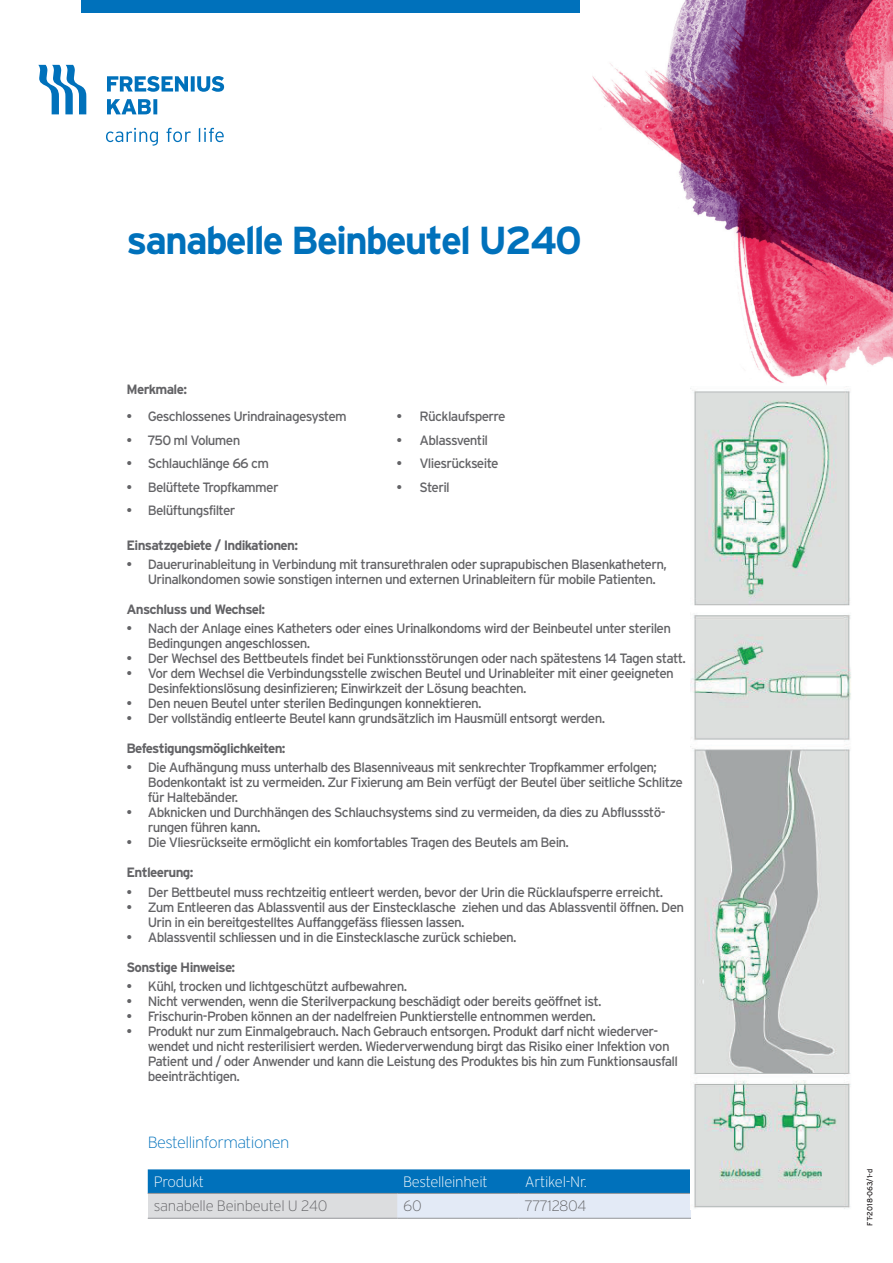
<style>
.page{position:relative;width:893px;height:1263px;background:#fff}
.page>*{position:absolute;margin:0;border:0;box-sizing:border-box;transform-origin:0 0}
.t1{font:700 39px "Interstate";letter-spacing:-.05em;color:#0071bb}
.t2{font:200 16.2px "Interstate";letter-spacing:-.03em;color:#0071bb}
.t3{font:200 15px "Interstate";letter-spacing:-.02em;color:#636366}
.t4{font:200 15px "Interstate";letter-spacing:-.02em;color:#fff}
.t5{font:13.5px/15px "Interstate";letter-spacing:-.05em;color:#636366}
.t6{font:700 13.5px "Interstate";letter-spacing:-.05em;color:#636366}
.t7{font:7.5px "Interstate";color:#231f20}
</style>
<div class="page">
<div style="left:81px;top:0;width:499px;height:13px;background:#0071bb"></div>
<img style="left:592px;top:0;width:301px;height:387px">
<svg style="left:38px;top:65px;width:48px;height:49px"></svg>
<svg style="left:107px;top:99px;width:50px;height:15px"></svg>
<svg style="left:107px;top:76px;width:117px;height:16px"></svg>
<svg style="left:106px;top:128px;width:118px;height:18px"></svg>
<svg style="left:148px;top:1169px;width:543px;height:49px;background:#71abd3"></svg>
<hr style="left:148px;top:1193px;width:249px;height:1px;background:#939598">
<hr style="left:397px;top:1193px;width:122px;height:1px;background:#939598">
<hr style="left:519px;top:1193px;width:172px;height:1px;background:#939598">
<hr style="left:148px;top:1218px;width:249px;height:1px;background:#939598">
<hr style="left:397px;top:1218px;width:122px;height:1px;background:#939598">
<hr style="left:519px;top:1218px;width:172px;height:1px;background:#939598">
<img style="left:691px;top:390px;width:160px;height:819px">
<h1 class="t1" style="left:127px;top:219px;width:457px">sanabelle Beinbeutel U240</h1>
<p class="t6" style="left:127px;top:381px;width:62px">Merkmale:</p>
<p class="t5" style="left:127px;top:409px;width:222px">• Geschlossenes Urindrainagesystem</p>
<p class="t5" style="left:397px;top:409px;width:111px">• Rücklaufsperre</p>
<p class="t5" style="left:127px;top:432px;width:115px">• 750 ml Volumen</p>
<p class="t5" style="left:397px;top:432px;width:93px">• Ablassventil</p>
<p class="t5" style="left:127px;top:456px;width:144px">• Schlauchlänge 66 cm</p>
<p class="t5" style="left:397px;top:456px;width:104px">• Vliesrückseite</p>
<p class="t5" style="left:127px;top:479px;width:154px">• Belüftete Tropfkammer</p>
<p class="t5" style="left:397px;top:479px;width:55px">• Steril</p>
<p class="t5" style="left:127px;top:503px;width:111px">• Belüftungsfilter</p>
<p class="t6" style="left:127px;top:537px;width:173px">Einsatzgebiete / Indikationen:</p>
<p class="t5" style="left:148px;top:556px;width:521px;text-indent:-21px">• Dauerurinableitung in Verbindung mit transurethralen oder suprapubischen Blasenkathetern,<br>Urinalkondomen sowie sonstigen internen und externen Urinableitern für mobile Patienten.</p>
<p class="t6" style="left:127px;top:601px;width:140px">Anschluss und Wechsel:</p>
<p class="t5" style="left:148px;top:621px;width:525px;text-indent:-21px">• Nach der Anlage eines Katheters oder eines Urinalkondoms wird der Beinbeutel unter sterilen<br>Bedingungen angeschlossen.</p>
<p class="t5" style="left:127px;top:651px;width:561px">• Der Wechsel des Bettbeutels findet bei Funktionsstörungen oder nach spätestens 14 Tagen statt.</p>
<p class="t5" style="left:148px;top:666px;width:528px;text-indent:-21px">• Vor dem Wechsel die Verbindungsstelle zwischen Beutel und Urinableiter mit einer geeigneten<br>Desinfektionslösung desinfizieren; Einwirkzeit der Lösung beachten.</p>
<p class="t5" style="left:127px;top:696px;width:357px">• Den neuen Beutel unter sterilen Bedingungen konnektieren.</p>
<p class="t5" style="left:127px;top:711px;width:480px">• Der vollständig entleerte Beutel kann grundsätzlich im Hausmüll entsorgt werden.</p>
<p class="t6" style="left:127px;top:741px;width:161px">Befestigungsmöglichkeiten:</p>
<p class="t5" style="left:148px;top:760px;width:537px;text-indent:-21px">• Die Aufhängung muss unterhalb des Blasenniveaus mit senkrechter Tropfkammer erfolgen;<br>Bodenkontakt ist zu vermeiden. Zur Fixierung am Bein verfügt der Beutel über seitliche Schlitze für Haltebänder.</p>
<p class="t5" style="left:148px;top:805px;width:519px;text-indent:-21px">• Abknicken und Durchhängen des Schlauchsystems sind zu vermeiden, da dies zu Abflussstö&shy;rungen führen kann.</p>
<p class="t5" style="left:127px;top:835px;width:444px">• Die Vliesrückseite ermöglicht ein komfortables Tragen des Beutels am Bein.</p>
<p class="t6" style="left:127px;top:865px;width:68px">Entleerung:</p>
<p class="t5" style="left:127px;top:884px;width:538px">• Der Bettbeutel muss rechtzeitig entleert werden, bevor der Urin die Rücklaufsperre erreicht.</p>
<p class="t5" style="left:148px;top:899px;width:538px;text-indent:-21px">• Zum Entleeren das Ablassventil aus der Einstecklasche ziehen und das Ablassventil öffnen. Den<br>Urin in ein bereitgestelltes Auffanggefäss fliessen lassen.</p>
<p class="t5" style="left:127px;top:929px;width:392px">• Ablassventil schliessen und in die Einstecklasche zurück schieben.</p>
<p class="t6" style="left:127px;top:959px;width:110px">Sonstige Hinweise:</p>
<p class="t5" style="left:127px;top:978px;width:282px">• Kühl, trocken und lichtgeschützt aufbewahren.</p>
<p class="t5" style="left:127px;top:993px;width:476px">• Nicht verwenden, wenn die Sterilverpackung beschädigt oder bereits geöffnet ist.</p>
<p class="t5" style="left:127px;top:1008px;width:471px">• Frischurin-Proben können an der nadelfreien Punktierstelle entnommen werden.</p>
<p class="t5" style="left:148px;top:1023px;width:532px;text-indent:-21px">• Produkt nur zum Einmalgebrauch. Nach Gebrauch entsorgen. Produkt darf nicht wiederver&shy;wendet und nicht resterilisiert werden. Wiederverwendung birgt das Risiko einer Infektion von Patient und / oder Anwender und kann die Leistung des Produktes bis hin zum Funktionsausfall beeinträchtigen.</p>
<p class="t2" style="left:148px;top:1134px;width:143px">Bestellinformationen</p>
<p class="t4" style="left:154px;top:1174px;width:52px">Produkt</p>
<p class="t4" style="left:403px;top:1174px;width:86px">Bestelleinheit</p>
<p class="t4" style="left:525px;top:1174px;width:64px">Artikel-Nr.</p>
<p class="t3" style="left:154px;top:1198px;width:175px">sanabelle Beinbeutel U 240</p>
<p class="t3" style="left:403px;top:1198px;width:20px">60</p>
<p class="t3" style="left:525px;top:1198px;width:63px">77712804</p>
<p class="t7" style="left:865px;top:1226px;width:59px;rotate:-90deg">FT-2018-063/1-d</p>
</div>
